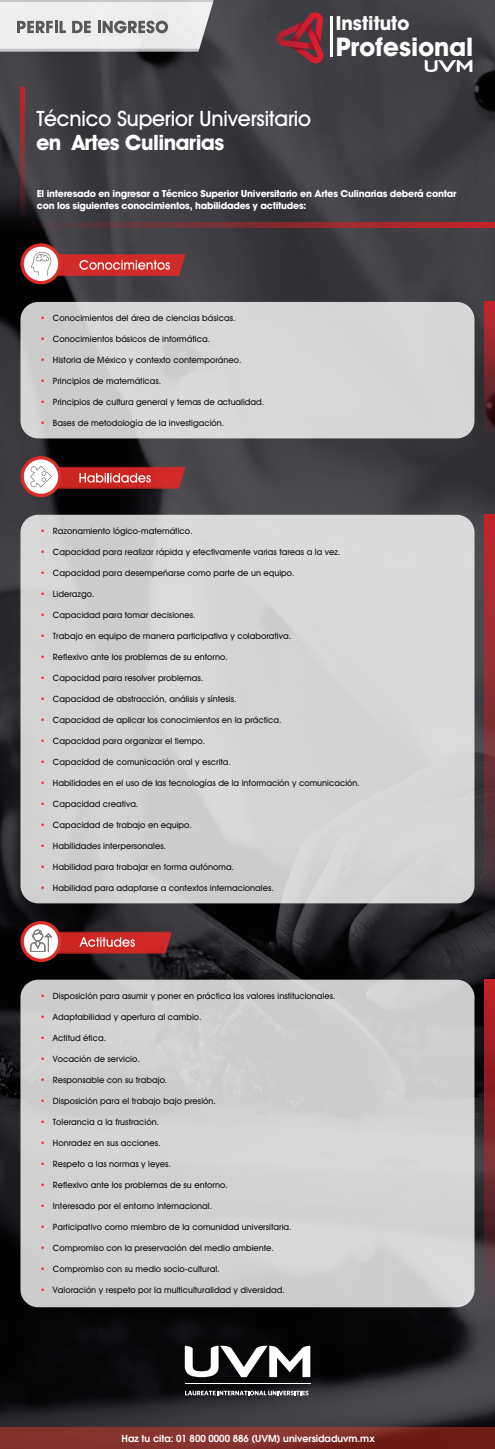
<style>
.page{position:relative;width:495px;height:1449px;background:#fff}
.page>*{position:absolute;margin:0;border:0;box-sizing:border-box;transform-origin:0 0}
.t1{font:700 25.88px "Avant Garde IT Cby BT";color:#fff}
.t2{font:500 21.25px "Avant Garde IT Cby BT";letter-spacing:-.01em;color:#fff}
.t3{font:700 21.25px "Avant Garde IT Cby BT";letter-spacing:-.025em;color:#fff}
.t4{font:700 19.56px "Avant Garde IT Cby BT";color:#fff}
.t5{font:600 9.62px "ITC Avant Garde Pro";color:#fff}
.t6{font:700 9.38px/11.2px "ITC Avant Garde Std";letter-spacing:-.025em;color:#fff}
.t7{font:500 8.75px "Avant Garde IT Cby BT";color:#19181d}
.s1{color:#ee3524}
</style>
<div class="page">
<img style="left:0;top:0;width:495px;height:1427px">
<svg style="left:20px;top:88px;width:5px;height:135px"></svg>
<svg style="left:17px;top:21px;width:49px;height:12px"></svg>
<svg style="left:72px;top:21px;width:19px;height:12px"></svg>
<svg style="left:98px;top:21px;width:70px;height:12px"></svg>
<svg style="left:20px;top:223px;width:475px;height:4px;background:#7f2c32"></svg>
<hr style="left:330px;top:16px;width:2px;height:40px;background:#fff">
<svg style="left:425px;top:60px;width:47px;height:12px"></svg>
<svg style="left:276px;top:12px;width:48px;height:52px;background:#7b2f3a"></svg>
<hr style="left:185px;top:1383px;width:125px;height:1px;background:#fff">
<svg style="left:185px;top:1345px;width:125px;height:32px"></svg>
<svg style="left:185px;top:1390px;width:125px;height:5px"></svg>
<svg style="left:485px;top:515px;width:10px;height:388px;background:#802c32"></svg>
<svg style="left:485px;top:301px;width:10px;height:137px"></svg>
<svg style="left:485px;top:979px;width:10px;height:328px;background:#7c282e"></svg>
<div style="left:20px;top:302px;width:455px;height:136px;background:#d7d7d8;border-radius:18px"></div>
<div style="left:20px;top:515px;width:455px;height:388px;background:#d5d4d5;border-radius:18px"></div>
<div style="left:20px;top:979px;width:455px;height:328px;background:#d1d1d2;border-radius:18px"></div>
<svg style="left:20px;top:921px;width:152px;height:41px;background:#8b4647"></svg>
<svg style="left:20px;top:243px;width:166px;height:41px;background:#995556"></svg>
<svg style="left:20px;top:456px;width:166px;height:41px;background:#894545"></svg>
<svg style="left:0;top:1427px;width:495px;height:22px;background:#7f2c26"></svg>
<h2 class="t2" style="left:36px;top:106px;width:276px">Técnico Superior Universitario</h2>
<h2 class="t3" style="left:36px;top:130px;width:190px">en Artes Culinarias</h2>
<h3 class="t4" style="left:336px;top:11px;width:75px">Instituto</h3>
<h1 class="t1" style="left:336px;top:31px;width:139px">Profesional</h1>
<p class="t6" style="left:37px;top:188px;width:421px">El interesado en ingresar a Técnico Superior Universitario en Artes Culinarias deberá contar con los siguientes conocimientos, habilidades y actitudes:</p>
<p class="t7" style="left:40px;top:312px;width:197px"><span class="s1">•</span> Conocimientos del área de ciencias básicas.</p>
<p class="t7" style="left:40px;top:333px;width:171px"><span class="s1">•</span> Conocimientos básicos de informática.</p>
<p class="t7" style="left:40px;top:354px;width:203px"><span class="s1">•</span> Historia de México y contexto contemporáneo.</p>
<p class="t7" style="left:40px;top:375px;width:123px"><span class="s1">•</span> Principios de matemáticas.</p>
<p class="t7" style="left:40px;top:396px;width:226px"><span class="s1">•</span> Principios de cultura general y temas de actualidad.</p>
<p class="t7" style="left:40px;top:417px;width:186px"><span class="s1">•</span> Bases de metodología de la investigación.</p>
<p class="t7" style="left:40px;top:525px;width:154px"><span class="s1">•</span> Razonamiento lógico-matemático.</p>
<p class="t7" style="left:40px;top:546px;width:302px"><span class="s1">•</span> Capacidad para realizar rápida y efectivamente varias tareas a la vez.</p>
<p class="t7" style="left:40px;top:567px;width:256px"><span class="s1">•</span> Capacidad para desempeñarse como parte de un equipo.</p>
<p class="t7" style="left:40px;top:588px;width:56px"><span class="s1">•</span> Liderazgo.</p>
<p class="t7" style="left:40px;top:609px;width:157px"><span class="s1">•</span> Capacidad para tomar decisiones.</p>
<p class="t7" style="left:40px;top:630px;width:253px"><span class="s1">•</span> Trabajo en equipo de manera participativa y colaborativa.</p>
<p class="t7" style="left:40px;top:651px;width:189px"><span class="s1">•</span> Reflexivo ante los problemas de su entorno.</p>
<p class="t7" style="left:40px;top:672px;width:165px"><span class="s1">•</span> Capacidad para resolver problemas.</p>
<p class="t7" style="left:40px;top:693px;width:198px"><span class="s1">•</span> Capacidad de abstracción, análisis y síntesis.</p>
<p class="t7" style="left:40px;top:714px;width:243px"><span class="s1">•</span> Capacidad de aplicar los conocimientos en la práctica.</p>
<p class="t7" style="left:40px;top:735px;width:167px"><span class="s1">•</span> Capacidad para organizar el tiempo.</p>
<p class="t7" style="left:40px;top:756px;width:192px"><span class="s1">•</span> Capacidad de comunicación oral y escrita.</p>
<p class="t7" style="left:40px;top:777px;width:321px"><span class="s1">•</span> Habilidades en el uso de las tecnologías de la información y comunicación.</p>
<p class="t7" style="left:40px;top:798px;width:100px"><span class="s1">•</span> Capacidad creativa.</p>
<p class="t7" style="left:40px;top:819px;width:153px"><span class="s1">•</span> Capacidad de trabajo en equipo.</p>
<p class="t7" style="left:40px;top:840px;width:128px"><span class="s1">•</span> Habilidades interpersonales.</p>
<p class="t7" style="left:40px;top:861px;width:195px"><span class="s1">•</span> Habilidad para trabajar en forma autónoma.</p>
<p class="t7" style="left:40px;top:882px;width:235px"><span class="s1">•</span> Habilidad para adaptarse a contextos internacionales.</p>
<p class="t7" style="left:40px;top:990px;width:297px"><span class="s1">•</span> Disposición para asumir y poner en práctica los valores institucionales.</p>
<p class="t7" style="left:40px;top:1011px;width:163px"><span class="s1">•</span> Adaptabilidad y apertura al cambio.</p>
<p class="t7" style="left:40px;top:1032px;width:67px"><span class="s1">•</span> Actitud ética.</p>
<p class="t7" style="left:40px;top:1053px;width:101px"><span class="s1">•</span> Vocación de servicio.</p>
<p class="t7" style="left:40px;top:1074px;width:129px"><span class="s1">•</span> Responsable con su trabajo.</p>
<p class="t7" style="left:40px;top:1095px;width:177px"><span class="s1">•</span> Disposición para el trabajo bajo presión.</p>
<p class="t7" style="left:40px;top:1116px;width:120px"><span class="s1">•</span> Tolerancia a la frustración.</p>
<p class="t7" style="left:40px;top:1137px;width:122px"><span class="s1">•</span> Honradez en sus acciones.</p>
<p class="t7" style="left:40px;top:1158px;width:132px"><span class="s1">•</span> Respeto a las normas y leyes.</p>
<p class="t7" style="left:40px;top:1179px;width:189px"><span class="s1">•</span> Reflexivo ante los problemas de su entorno.</p>
<p class="t7" style="left:40px;top:1200px;width:174px"><span class="s1">•</span> Interesado por el entorno internacional.</p>
<p class="t7" style="left:40px;top:1221px;width:253px"><span class="s1">•</span> Participativo como miembro de la comunidad universitaria.</p>
<p class="t7" style="left:40px;top:1242px;width:235px"><span class="s1">•</span> Compromiso con la preservación del medio ambiente.</p>
<p class="t7" style="left:40px;top:1263px;width:181px"><span class="s1">•</span> Compromiso con su medio socio-cultural.</p>
<p class="t7" style="left:40px;top:1284px;width:246px"><span class="s1">•</span> Valoración y respeto por la multiculturalidad y diversidad.</p>
<p class="t5" style="left:122px;top:1432px;width:255px">Haz tu cita: 01 800 0000 886 (UVM) universidaduvm.mx</p>
</div>
